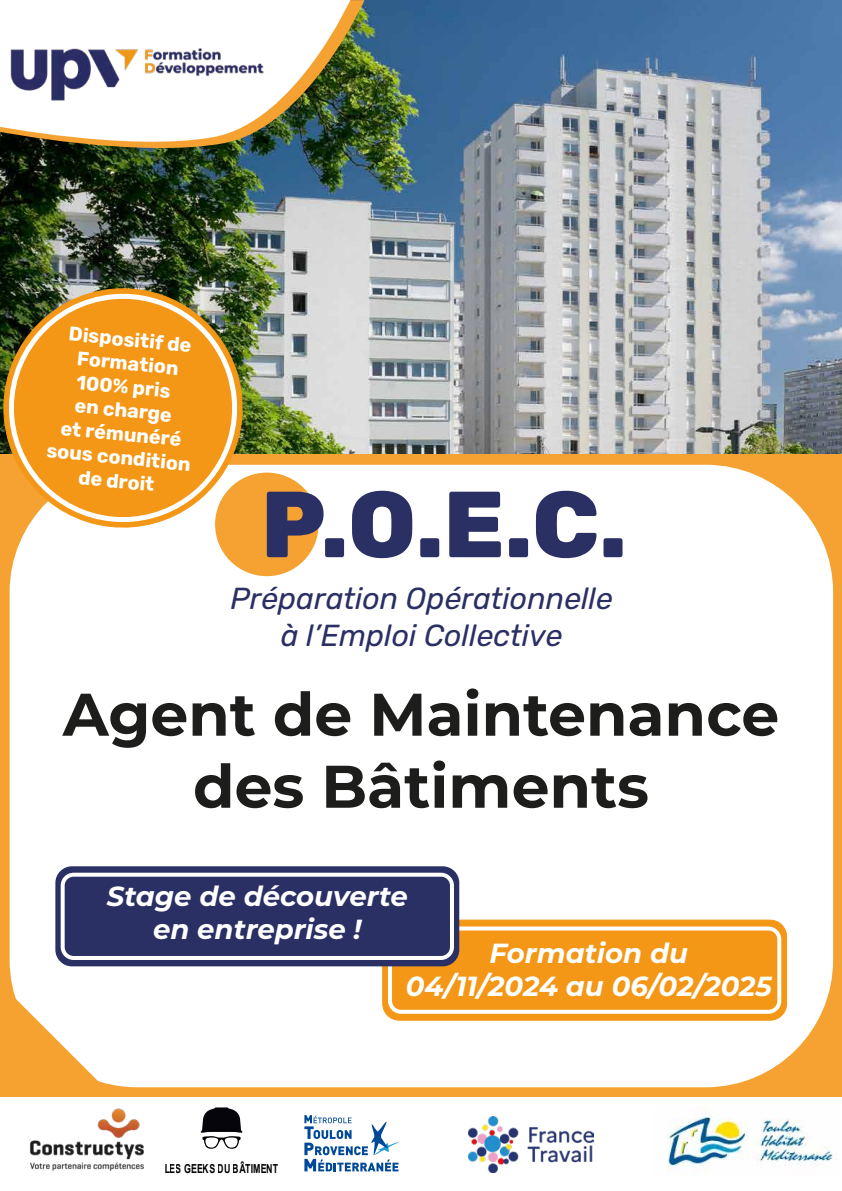
<style>
.page{position:relative;width:842px;height:1191px;background:#fff}
.page>*{position:absolute;margin:0;border:0;box-sizing:border-box;transform-origin:0 0}
.t1{font:800 93.6px "Rubik";color:#2a2f64}
.t2{font:700 60px/72px "Montserrat";color:#1d1d1b;text-align:center}
.t3{font:italic 30.4px/36.4px "Rubik";color:#2a2f64;text-align:center}
.t4{font:italic 700 27.6px/33.1px "Montserrat";color:#fff;text-align:center}
.t5{font:700 19.7px/23.6px "Rubik";color:#fff;text-align:center}
.t6{font:700 12.4px "Arial";color:#010101;scale:.71 1}
.t7{font:6.9px "Bauhaus 93";color:#010101;scale:1.14 1}
</style>
<div class="page">
<img style="left:0;top:0;width:842px;height:455px">
<div style="left:0;top:455px;width:842px;height:645px;background:#f5a232"></div>
<div style="left:10px;top:465px;width:823px;height:622px;background:#fff;border-radius:128px"></div>
<svg style="left:11px;top:983px;width:102px;height:102px"></svg>
<div style="left:215px;top:472px;width:104px;height:104px;background:#f5a232;border-radius:50%"></div>
<img style="left:0;top:284px;width:243px;height:248px">
<svg style="left:4px;top:294px;width:233px;height:228px;fill:#f49716"></svg>
<div style="left:383px;top:920px;width:404px;height:100px;background:#f49716;border-radius:17px"></div>
<div style="left:382px;top:919px;width:405px;height:101px;border:1px solid #f49716;border-radius:17px"></div>
<div style="left:388px;top:926px;width:393px;height:87px;border:4px solid #fff;border-radius:11px"></div>
<div style="left:55px;top:866px;width:404px;height:100px;background:#2a2f64;border-radius:17px"></div>
<div style="left:61px;top:872px;width:393px;height:88px;border:4px solid #fff;border-radius:11px"></div>
<div style="left:0;top:1097px;width:842px;height:92px;background:#fff"></div>
<svg style="left:304px;top:1115px;width:96px;height:56px"></svg>
<img style="left:30px;top:1108px;width:114px;height:63px">
<img style="left:667px;top:1106px;width:169px;height:67px">
<img style="left:468px;top:1116px;width:125px;height:56px">
<svg style="left:200px;top:1107px;width:43px;height:42px"></svg>
<img style="left:0;top:0;width:364px;height:159px">
<img style="left:0;top:0;width:352px;height:152px">
<img style="left:0;top:15px;width:274px;height:113px">
<p class="t5" style="left:60px;top:320px;width:146px;rotate:6deg">Dispositif de<br>Formation<br>100% pris<br>en charge<br>et rémunéré sous condition de droit</p>
<h1 class="t1" style="left:261px;top:470px;width:367px">P.O.E.C.</h1>
<h3 class="t3" style="left:230px;top:582px;width:384px">Préparation Opérationnelle à l’Emploi Collective</h3>
<h2 class="t2" style="left:63px;top:675px;width:718px">Agent de Maintenance des Bâtiments</h2>
<h3 class="t4" style="left:107px;top:878px;width:303px">Stage de découverte en entreprise !</h3>
<h3 class="t4" style="left:406px;top:935px;width:368px">Formation du<br>04/11/2024 au 06/02/2025</h3>
<p class="t7" style="left:241px;top:1160px;width:5px">^</p>
<p class="t6" style="left:165px;top:1160px;width:161px">LES GEEKS DU BATIMENT</p>
</div>
